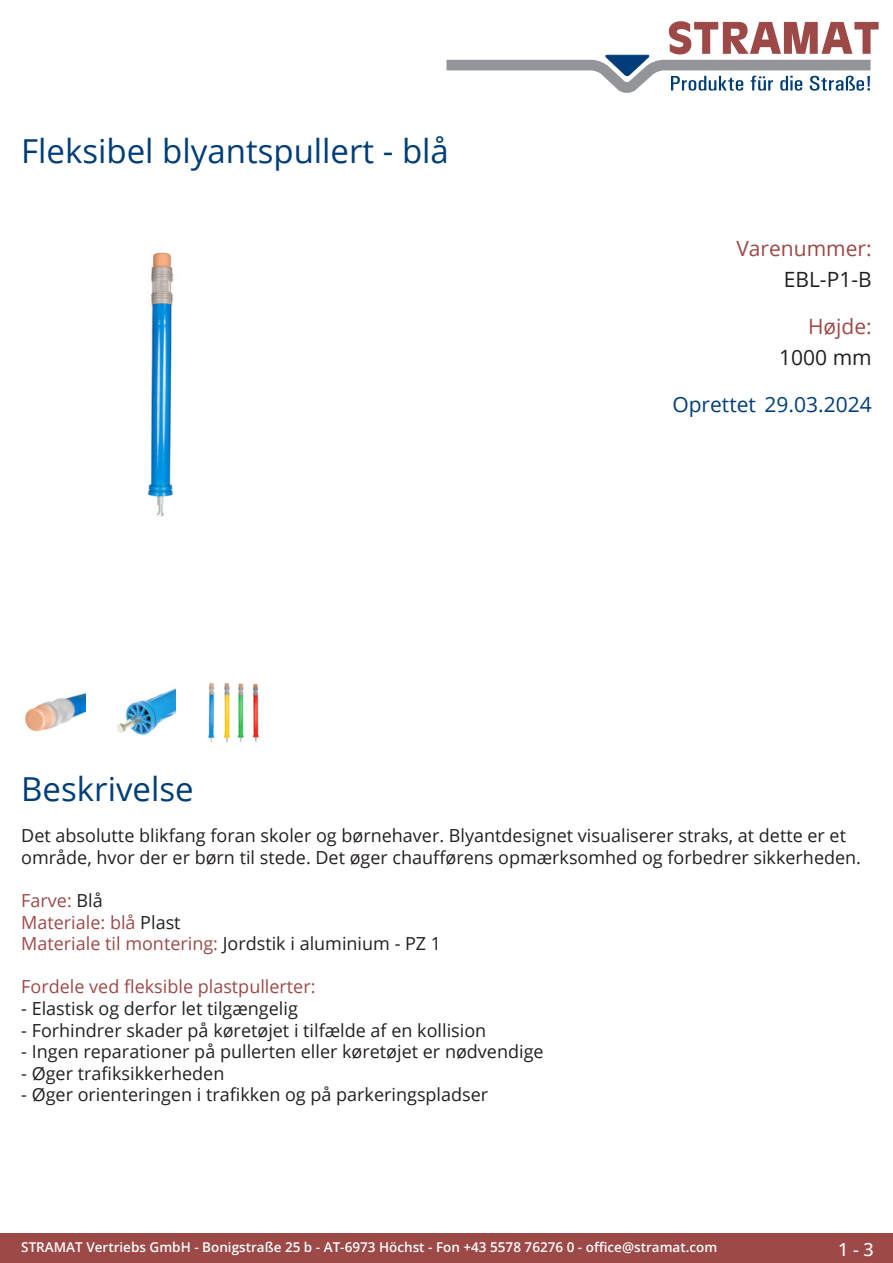
<style>
.page{position:relative;width:893px;height:1263px;background:#fff}
.page>*{position:absolute;margin:0;border:0;box-sizing:border-box;transform-origin:0 0}
.Produkttitel{font:33px "Open Sans";color:#003d78}
.Erstellungsdatum{font:21px "Open Sans";color:#003d78}
.TechDaten_Überschrif{font:21px "Open Sans";color:#9c4948}
.TechDaten_Inhalt{font:21px "Open Sans";color:#231f20}
.Beschreibung_Text{font:18px/21.6px "Open Sans";color:#231f20}
.Beschreibung_Text-2{font:18px/21.6px "Open Sans";color:#9c4948}
.t1{font:500 18px "Open Sans";color:#fff}
.t2{font:600 13.5px "Open Sans";color:#fff}
.s1{color:#231f20}
</style>
<div class="page">
<div style="left:0;top:1233px;width:893px;height:30px;background:#9c4948"></div>
<svg style="left:446px;top:21px;width:433px;height:72px"></svg>
<img style="left:147px;top:252px;width:27px;height:265px">
<img style="left:25px;top:693px;width:60px;height:39px">
<img style="left:117px;top:688px;width:58px;height:47px">
<img style="left:208px;top:683px;width:51px;height:60px">
<p class="Produkttitel" style="left:21px;top:128px;width:429px">Fleksibel blyantspullert - blå</p>
<p class="TechDaten_Überschrif" style="left:736px;top:234px;width:137px">Varenummer:</p>
<p class="TechDaten_Inhalt" style="left:784px;top:265px;width:89px">EBL-P1-B</p>
<p class="TechDaten_Überschrif" style="left:808px;top:312px;width:65px">Højde:</p>
<p class="TechDaten_Inhalt" style="left:779px;top:343px;width:94px">1000 mm</p>
<p class="Erstellungsdatum" style="left:672px;top:390px;width:201px">Oprettet 29.03.2024</p>
<p class="Produkttitel" style="left:21px;top:766px;width:174px">Beskrivelse</p>
<p class="Beschreibung_Text" style="left:21px;top:824px;width:841px">Det absolutte blikfang foran skoler og børnehaver. Blyantdesignet visualiserer straks, at dette er et område, hvor der er børn til stede. Det øger chaufførens opmærksomhed og forbedrer sikkerheden.</p>
<p class="Beschreibung_Text-2" style="left:21px;top:889px;width:421px">Farve: <span class="s1">Blå<br></span>Materiale: blå <span class="s1">Plast<br></span>Materiale til montering: <span class="s1">Jordstik i aluminium - PZ 1</span></p>
<p class="Beschreibung_Text-2" style="left:21px;top:975px;width:296px">Fordele ved fleksible plastpullerter:</p>
<p class="Beschreibung_Text" style="left:21px;top:997px;width:278px">- Elastisk og derfor let tilgængelig</p>
<p class="Beschreibung_Text" style="left:21px;top:1019px;width:467px">- Forhindrer skader på køretøjet i tilfælde af en kollision</p>
<p class="Beschreibung_Text" style="left:21px;top:1040px;width:524px">- Ingen reparationer på pullerten eller køretøjet er nødvendige</p>
<p class="Beschreibung_Text" style="left:21px;top:1062px;width:205px">- Øger trafiksikkerheden</p>
<p class="Beschreibung_Text" style="left:21px;top:1083px;width:468px">- Øger orienteringen i trafikken og på parkeringspladser</p>
<p class="t2" style="left:21px;top:1238px;width:698px">STRAMAT Vertriebs GmbH - Bonigstraße 25 b - AT-6973 Höchst - Fon +43 5578 76276 0 - office@stramat.com</p>
<p class="t1" style="left:838px;top:1237px;width:37px">1 - 3</p>
</div>
